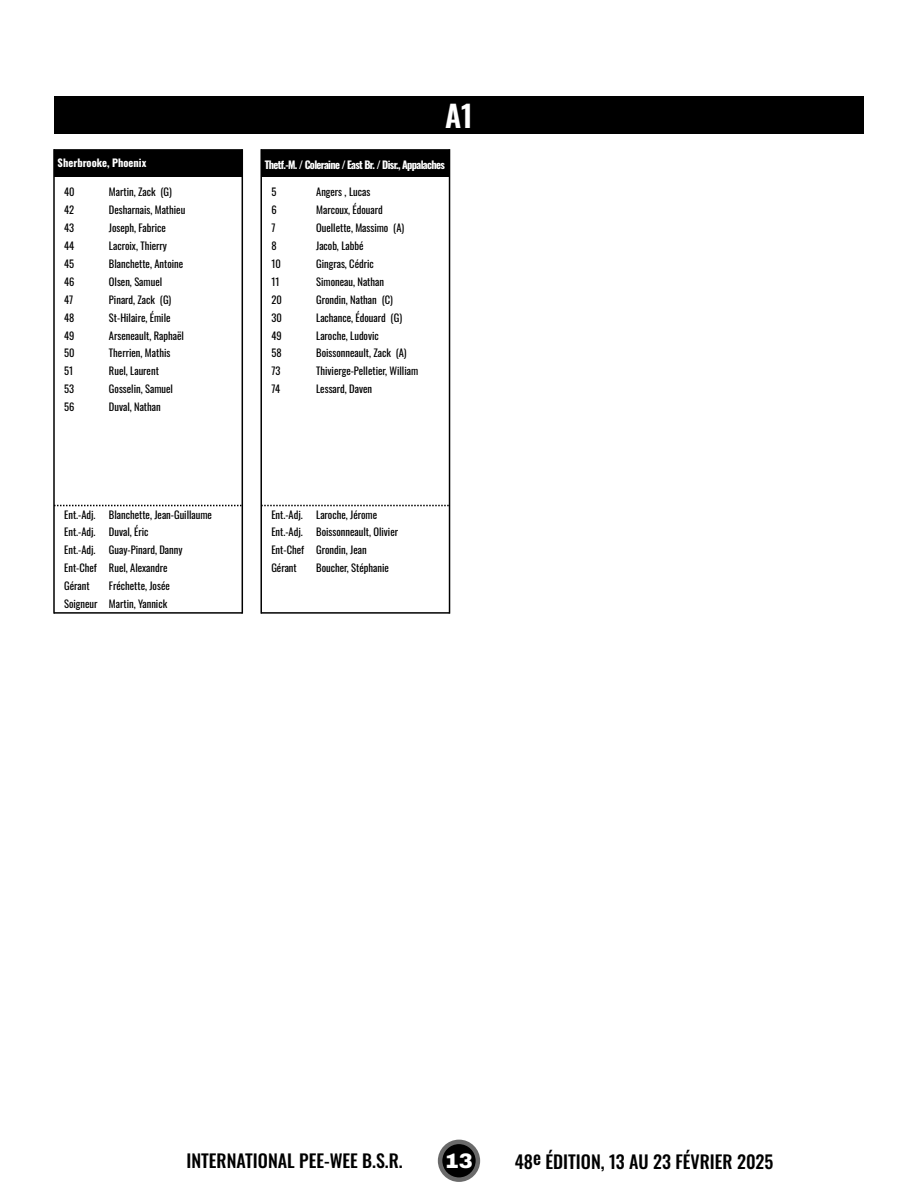
<style>
.page{position:relative;width:918px;height:1188px;background:#fff}
.page>*{position:absolute;margin:0;border:0;box-sizing:border-box;transform-origin:0 0}
.t1{font:600 30px "Oswald";color:#fff}
.t2{font:900 21px "Archivo Roman";color:#fff}
.t3{font:500 18px "Oswald";color:#000}
.t4{font:10.5px "Oswald";color:#000}
.t5{font:700 10.5px "Oswald";letter-spacing:-.06em;color:#fff}
.t6{font:700 10.5px "Oswald";color:#fff}
</style>
<div class="page">
<svg style="left:438px;top:1140px;width:42px;height:42px"></svg>
<div style="left:261px;top:150px;width:189px;height:27px;background:#000"></div>
<svg style="left:262px;top:183px;width:187px;height:429px"></svg>
<hr style="left:260px;top:149px;width:2px;height:465px;background:#000">
<hr style="left:449px;top:149px;width:1px;height:465px;background:#000">
<svg style="left:262px;top:505px;width:187px;height:1px"></svg>
<hr style="left:261px;top:149px;width:189px;height:2px;background:#000">
<hr style="left:261px;top:612px;width:189px;height:2px;background:#000">
<div style="left:54px;top:150px;width:188px;height:27px;background:#000"></div>
<svg style="left:55px;top:183px;width:187px;height:429px"></svg>
<hr style="left:53px;top:149px;width:2px;height:465px;background:#000">
<hr style="left:242px;top:149px;width:1px;height:465px;background:#000">
<svg style="left:55px;top:505px;width:187px;height:1px"></svg>
<hr style="left:54px;top:149px;width:188px;height:2px;background:#000">
<hr style="left:54px;top:612px;width:188px;height:2px;background:#000">
<div style="left:54px;top:96px;width:810px;height:38px;background:#000"></div>
<p class="t6" style="left:58px;top:155px;width:90px">Sherbrooke, Phoenix</p>
<p class="t4" style="left:64px;top:184px;width:12px">40</p>
<p class="t4" style="left:109px;top:184px;width:64px">Martin, Zack (G)</p>
<p class="t4" style="left:64px;top:202px;width:12px">42</p>
<p class="t4" style="left:109px;top:202px;width:78px">Desharnais, Mathieu</p>
<p class="t4" style="left:64px;top:220px;width:12px">43</p>
<p class="t4" style="left:109px;top:220px;width:59px">Joseph, Fabrice</p>
<p class="t4" style="left:64px;top:238px;width:12px">44</p>
<p class="t4" style="left:109px;top:238px;width:60px">Lacroix, Thierry</p>
<p class="t4" style="left:64px;top:255px;width:12px">45</p>
<p class="t4" style="left:109px;top:255px;width:76px">Blanchette, Antoine</p>
<p class="t4" style="left:64px;top:273px;width:12px">46</p>
<p class="t4" style="left:109px;top:273px;width:55px">Olsen, Samuel</p>
<p class="t4" style="left:64px;top:291px;width:10px">47</p>
<p class="t4" style="left:109px;top:291px;width:64px">Pinard, Zack (G)</p>
<p class="t4" style="left:64px;top:309px;width:12px">48</p>
<p class="t4" style="left:109px;top:309px;width:63px">St-Hilaire, Émile</p>
<p class="t4" style="left:64px;top:327px;width:12px">49</p>
<p class="t4" style="left:109px;top:327px;width:76px">Arseneault, Raphaël</p>
<p class="t4" style="left:64px;top:345px;width:12px">50</p>
<p class="t4" style="left:109px;top:345px;width:63px">Therrien, Mathis</p>
<p class="t4" style="left:64px;top:363px;width:10px">51</p>
<p class="t4" style="left:109px;top:363px;width:51px">Ruel, Laurent</p>
<p class="t4" style="left:64px;top:381px;width:12px">53</p>
<p class="t4" style="left:109px;top:381px;width:65px">Gosselin, Samuel</p>
<p class="t4" style="left:64px;top:399px;width:12px">56</p>
<p class="t4" style="left:109px;top:399px;width:53px">Duval, Nathan</p>
<p class="t4" style="left:64px;top:506px;width:33px">Ent.-Adj.</p>
<p class="t4" style="left:109px;top:506px;width:105px">Blanchette, Jean-Guillaume</p>
<p class="t4" style="left:64px;top:524px;width:33px">Ent.-Adj.</p>
<p class="t4" style="left:109px;top:524px;width:41px">Duval, Éric</p>
<p class="t4" style="left:64px;top:542px;width:33px">Ent.-Adj.</p>
<p class="t4" style="left:109px;top:542px;width:75px">Guay-Pinard, Danny</p>
<p class="t4" style="left:64px;top:560px;width:34px">Ent-Chef</p>
<p class="t4" style="left:109px;top:560px;width:60px">Ruel, Alexandre</p>
<p class="t4" style="left:64px;top:578px;width:27px">Gérant</p>
<p class="t4" style="left:109px;top:578px;width:62px">Fréchette, Josée</p>
<p class="t4" style="left:64px;top:595px;width:35px">Soigneur</p>
<p class="t4" style="left:109px;top:595px;width:60px">Martin, Yannick</p>
<p class="t1" style="left:445px;top:92px;width:29px">A1</p>
<p class="t5" style="left:265px;top:156px;width:181px">Thetf.-M. / Coleraine / East Br. / Disr., Appalaches</p>
<p class="t4" style="left:271px;top:184px;width:6px">5</p>
<p class="t4" style="left:316px;top:184px;width:56px">Angers , Lucas</p>
<p class="t4" style="left:271px;top:202px;width:7px">6</p>
<p class="t4" style="left:316px;top:202px;width:68px">Marcoux, Édouard</p>
<p class="t4" style="left:271px;top:220px;width:6px">7</p>
<p class="t4" style="left:316px;top:220px;width:90px">Ouellette, Massimo (A)</p>
<p class="t4" style="left:271px;top:238px;width:7px">8</p>
<p class="t4" style="left:316px;top:238px;width:49px">Jacob, Labbé</p>
<p class="t4" style="left:271px;top:255px;width:11px">10</p>
<p class="t4" style="left:316px;top:255px;width:59px">Gingras, Cédric</p>
<p class="t4" style="left:271px;top:273px;width:9px">11</p>
<p class="t4" style="left:316px;top:273px;width:69px">Simoneau, Nathan</p>
<p class="t4" style="left:271px;top:291px;width:12px">20</p>
<p class="t4" style="left:316px;top:291px;width:78px">Grondin, Nathan (C)</p>
<p class="t4" style="left:271px;top:309px;width:12px">30</p>
<p class="t4" style="left:316px;top:309px;width:87px">Lachance, Édouard (G)</p>
<p class="t4" style="left:271px;top:327px;width:12px">49</p>
<p class="t4" style="left:316px;top:327px;width:64px">Laroche, Ludovic</p>
<p class="t4" style="left:271px;top:345px;width:12px">58</p>
<p class="t4" style="left:316px;top:345px;width:92px">Boissonneault, Zack (A)</p>
<p class="t4" style="left:271px;top:363px;width:11px">73</p>
<p class="t4" style="left:316px;top:363px;width:103px">Thivierge-Pelletier, William</p>
<p class="t4" style="left:271px;top:381px;width:10px">74</p>
<p class="t4" style="left:316px;top:381px;width:57px">Lessard, Daven</p>
<p class="t4" style="left:271px;top:506px;width:33px">Ent.-Adj.</p>
<p class="t4" style="left:316px;top:506px;width:62px">Laroche, Jérome</p>
<p class="t4" style="left:271px;top:524px;width:33px">Ent.-Adj.</p>
<p class="t4" style="left:316px;top:524px;width:83px">Boissonneault, Olivier</p>
<p class="t4" style="left:271px;top:542px;width:34px">Ent-Chef</p>
<p class="t4" style="left:316px;top:542px;width:52px">Grondin, Jean</p>
<p class="t4" style="left:271px;top:560px;width:27px">Gérant</p>
<p class="t4" style="left:316px;top:560px;width:74px">Boucher, Stéphanie</p>
<p class="t3" style="left:186px;top:1147px;width:218px">INTERNATIONAL PEE-WEE B.S.R.</p>
<p class="t3" style="left:546px;top:1148px;width:229px">ÉDITION, 13 AU 23 FÉVRIER 2025</p>
<p class="t2" style="left:445px;top:1150px;width:30px">13</p>
<p class="t3" style="left:515px;top:1148px;width:20px">48</p>
<p class="t3" style="left:533px;top:1143px;width:10px">e</p>
</div>
